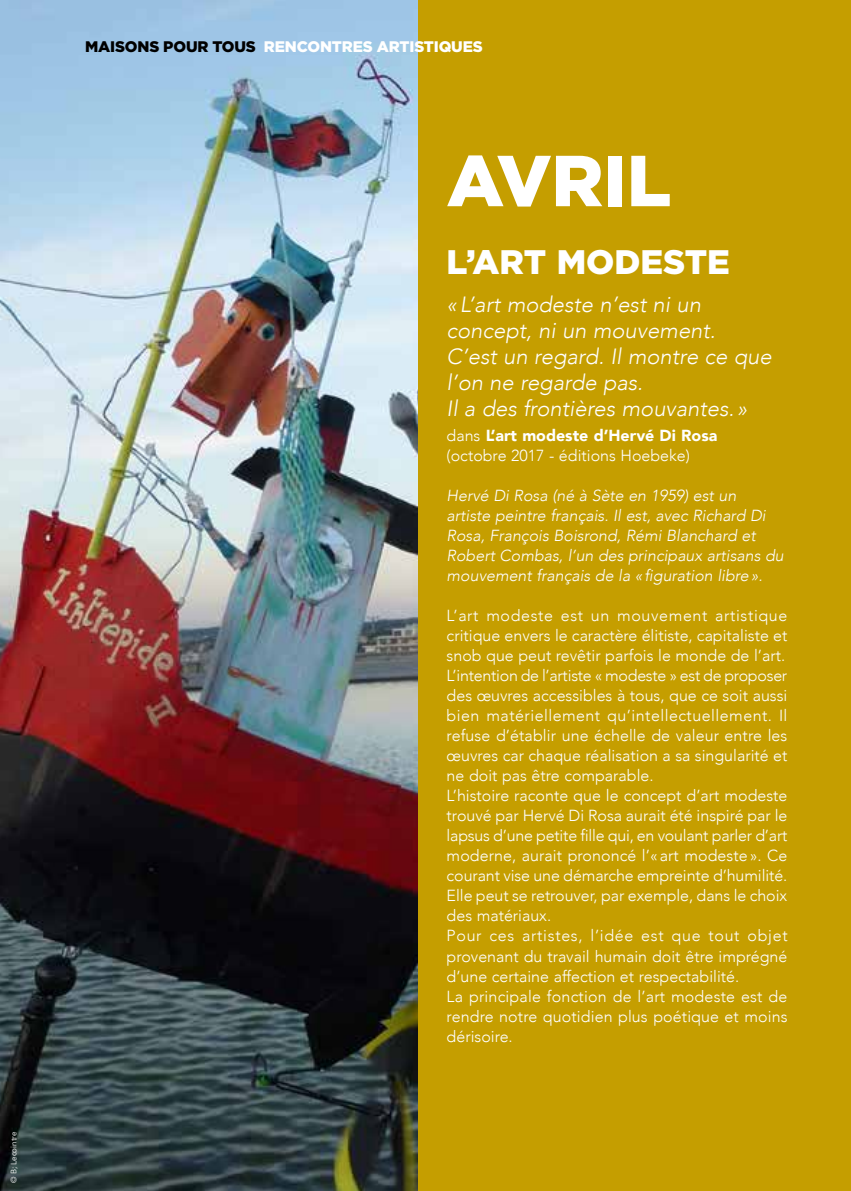
<style>
.page{position:relative;width:851px;height:1191px;background:#fff}
.page>*{position:absolute;margin:0;border:0;box-sizing:border-box;transform-origin:0 0}
.t1{font:900 72px "Gotham";color:#fff}
.t2{font:900 34px "Gotham";color:#fff}
.t3{font:italic 300 22px/26px "Avenir";color:#fff}
.t4{font:300 16px/20px "Avenir";color:#fff}
.t5{font:italic 300 16px/20px "Avenir";color:#fff}
.t6{font:900 15.4px "Gotham";letter-spacing:-.01em;color:#fff}
.t7{font:8px "Avenir";color:#fff}
.s1{color:#000}
.s2{font-weight:900}
</style>
<div class="page">
<div style="left:374px;top:0;width:476px;height:1191px;background:#c59e00"></div>
<img style="left:0;top:0;width:417px;height:1191px">
<p class="t7" style="left:9px;top:1183px;width:53px;rotate:-90deg">© B; Lecointre</p>
<p class="t6" style="left:85px;top:36px;width:399px"><span class="s1">MAISONS POUR TOUS</span> RENCONTRES ARTISTIQUES</p>
<h1 class="t1" style="left:446px;top:131px;width:226px">AVRIL</h1>
<h2 class="t2" style="left:446px;top:239px;width:285px">L’ART MODESTE</h2>
<h3 class="t3" style="left:446px;top:291px;width:326px">« L’art modeste n’est ni un concept, ni un mouvement.<br>C’est un regard. Il montre ce que l’on ne regarde pas.<br>Il a des frontières mouvantes. »</h3>
<p class="t4" style="left:446px;top:426px;width:272px">dans <span class="s2">L’art modeste d’Hervé Di Rosa </span>(octobre 2017 - éditions Hoebeke)</p>
<p class="t5" style="left:446px;top:486px;width:338px">Hervé Di Rosa (né à Sète en 1959) est un artiste peintre français. Il est, avec Richard Di Rosa, François Boisrond, Rémi Blanchard et Robert Combas, l’un des principaux artisans du mouvement français de la «figuration libre».</p>
<p class="t4" style="left:446px;top:606px;width:342px">L’art modeste est un mouvement artistique critique envers le caractère élitiste, capitaliste et snob que peut revêtir parfois le monde de l’art.<br>L’intention de l’artiste « modeste » est de proposer des œuvres accessibles à tous, que ce soit aussi bien matériellement qu’intellectuellement. Il refuse d’établir une échelle de valeur entre les œuvres car chaque réalisation a sa singularité et ne doit pas être comparable.<br>L’histoire raconte que le concept d’art modeste trouvé par Hervé Di Rosa aurait été inspiré par le lapsus d’une petite fille qui, en voulant parler d’art moderne, aurait prononcé l’«art modeste». Ce courant vise une démarche empreinte d’humilité.<br>Elle peut se retrouver, par exemple, dans le choix des matériaux.<br>Pour ces artistes, l’idée est que tout objet provenant du travail humain doit être imprégné d’une certaine affection et respectabilité.<br>La principale fonction de l’art modeste est de rendre notre quotidien plus poétique et moins dérisoire.</p>
</div>
